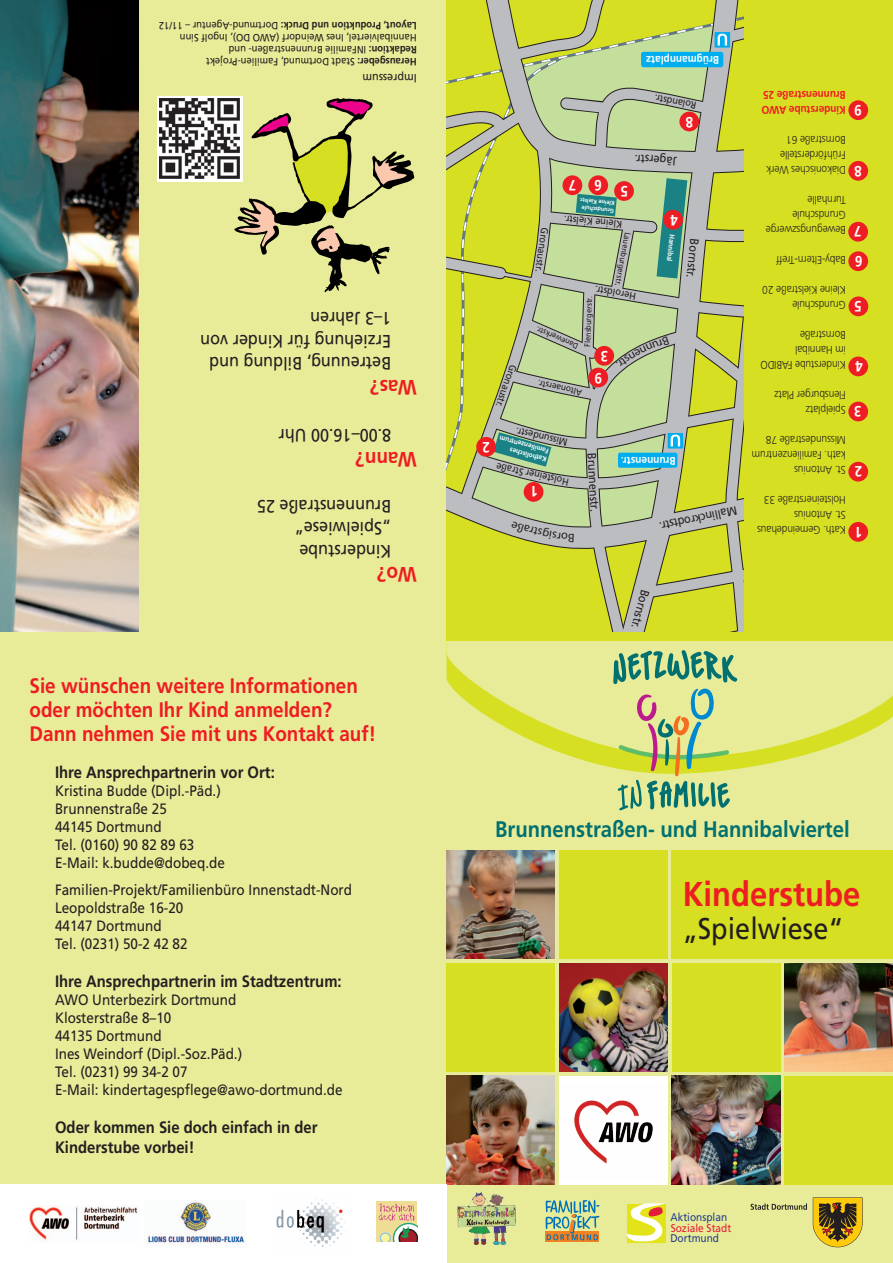
<style>
.page{position:relative;width:893px;height:1263px;background:#fff}
.page>*{position:absolute;margin:0;border:0;box-sizing:border-box;transform-origin:0 0}
.t1{font:700 34.5px "Frutiger LT";color:#ee1d23;scale:.9 1}
.t2{font:30px "Frutiger LT";color:#231f20;scale:.9 1}
.t3{font:700 22.5px "Frutiger LT";color:#007070;scale:.9 1}
.t4{font:700 21px/24px "Frutiger LT";color:#ee1d23;scale:.9 1}
.t5{font:18px/22.5px "Frutiger LT";color:#231f20;scale:.9 1}
.t6{font:700 16.5px/19.8px "Frutiger LT";color:#231f20;scale:.9 1}
.t7{font:15px/18px "Frutiger LT";color:#231f20;scale:.9 1}
.t8{font:700 15px/30px "Frutiger LT";color:#fff;scale:.9 1}
.t9{font:12.3px "Frutiger LT";color:#231f20;scale:.9 1}
.t10{font:12px "Frutiger LT";color:#231f20;scale:.9 1}
.t11{font:300 11.25px/15px "Frutiger LT";letter-spacing:-.01em;color:#231f20;scale:.9 1}
.t12{font:700 11.25px/15px "Frutiger LT";letter-spacing:-.01em;color:#ee1d23;scale:.9 1}
.t13{font:700 11.25px "Frutiger LT";color:#fff;scale:.9 1}
.t14{font:11.25px "Frutiger LT";color:#253f8e;scale:.9 1}
.t15{font:11.25px "Frutiger LT";color:#e41c3b;scale:.9 1}
.t16{font:10.5px/12px "Frutiger LT";color:#231f20;scale:.9 1}
.t17{font:10.2px "Frutiger LT";color:#231f20;scale:.9 1}
.t18{font:9.15px "Frutiger LT";color:#231f20;scale:.9 1}
.t19{font:8.1px "Frutiger LT";color:#231f20;scale:.9 1}
.t20{font:700 7.2px/8.6px "Frutiger LT";color:#fff;scale:.9 1}
.t21{font:700 6.15px/7.4px "Frutiger LT";color:#fff;scale:.9 1}
.s1{font-weight:700}
.s2{font-size:10.2px}
.s3{font-size:7.2px}
</style>
<div class="page">
<div style="left:0;top:631px;width:893px;height:632px;background:#e8ec99"></div>
<div style="left:0;top:0;width:446px;height:632px;background:#e8ec99"></div>
<div style="left:672px;top:850px;width:221px;height:109px;background:#d6df21"></div>
<div style="left:446px;top:963px;width:109px;height:108px;background:#d6df21"></div>
<div style="left:559px;top:850px;width:108px;height:109px;background:#d6df21"></div>
<img style="left:446px;top:850px;width:109px;height:109px">
<img style="left:559px;top:963px;width:108px;height:108px">
<img style="left:672px;top:1076px;width:108px;height:108px">
<div style="left:559px;top:1076px;width:108px;height:108px;background:#fff"></div>
<img style="left:446px;top:1076px;width:109px;height:108px">
<img style="left:784px;top:963px;width:109px;height:108px">
<div style="left:672px;top:963px;width:108px;height:108px;background:#d6df21"></div>
<div style="left:784px;top:1076px;width:109px;height:108px;background:#d6df21"></div>
<div style="left:0;top:1184px;width:446px;height:79px;background:#fff"></div>
<svg style="left:157px;top:96px;width:86px;height:86px"></svg>
<img style="left:160px;top:99px;width:74px;height:80px">
<img style="left:0;top:0;width:138px;height:631px">
<img style="left:148px;top:1202px;width:97px;height:41px">
<div style="left:376px;top:1201px;width:41px;height:40px;background:#f0dd95"></div>
<svg style="left:379px;top:1203px;width:38px;height:38px"></svg>
<img style="left:30px;top:1206px;width:108px;height:34px">
<svg style="left:813px;top:1197px;width:50px;height:50px;background:#a48723"></svg>
<svg style="left:751px;top:1203px;width:56px;height:7px"></svg>
<svg style="left:627px;top:1241px;width:38px;height:1px"></svg>
<svg style="left:626px;top:1203px;width:39px;height:38px"></svg>
<svg style="left:545px;top:1231px;width:54px;height:10px"></svg>
<svg style="left:546px;top:1200px;width:53px;height:40px"></svg>
<svg style="left:446px;top:631px;width:447px;height:131px"></svg>
<svg style="left:613px;top:650px;width:124px;height:160px"></svg>
<img style="left:457px;top:1191px;width:59px;height:54px">
<svg style="left:234px;top:98px;width:181px;height:195px"></svg>
<div style="left:447px;top:0;width:446px;height:640px;background:#d6df21"></div>
<div style="left:848px;top:522px;width:20px;height:20px;background:#ee1d23;border-radius:50%"></div>
<div style="left:848px;top:462px;width:20px;height:19px;background:#ee1d23;border-radius:50%"></div>
<div style="left:848px;top:402px;width:20px;height:19px;background:#ee1d23;border-radius:50%"></div>
<div style="left:848px;top:357px;width:20px;height:19px;background:#ee1d23;border-radius:50%"></div>
<div style="left:848px;top:251px;width:20px;height:20px;background:#ee1d23;border-radius:50%"></div>
<div style="left:848px;top:222px;width:20px;height:20px;background:#ee1d23;border-radius:50%"></div>
<div style="left:848px;top:161px;width:20px;height:20px;background:#ee1d23;border-radius:50%"></div>
<div style="left:848px;top:296px;width:20px;height:20px;background:#ee1d23;border-radius:50%"></div>
<div style="left:848px;top:100px;width:20px;height:20px;background:#ee1d23;border-radius:50%"></div>
<img style="left:574px;top:1084px;width:94px;height:95px">
<img style="left:276px;top:1199px;width:70px;height:48px">
<svg style="left:447px;top:0;width:296px;height:631px"></svg>
<p class="t16" style="left:417px;top:67px;width:288px;rotate:-180deg"><span class="s1">Herausgeber:</span> Stadt Dortmund, Familien-Projekt <span class="s1">Redaktion:</span> INFamilie Brunnenstraßen- und Hannibalviertel, Ines Weindorf (AWO DO), Ingolf Sinn <span class="s1">Layout, Produktion und Druck:</span> Dortmund-Agentur – 11/12</p>
<p class="t10" style="left:417px;top:85px;width:62px;rotate:-180deg">Impressum</p>
<p class="t5" style="left:391px;top:375px;width:214px;rotate:-180deg">Betreuung, Bildung und<br>Erziehung für Kinder von<br>1–3 Jahren</p>
<h3 class="t4" style="left:417px;top:399px;width:53px;rotate:-180deg">Was?</h3>
<p class="t5" style="left:391px;top:447px;width:127px;rotate:-180deg">8.00–16.00 Uhr</p>
<h3 class="t4" style="left:417px;top:471px;width:70px;rotate:-180deg">Wann?</h3>
<p class="t5" style="left:391px;top:562px;width:151px;rotate:-180deg">Kinderstube „Spielwiese“<br>Brunnenstraße 25</p>
<h3 class="t4" style="left:417px;top:587px;width:45px;rotate:-180deg">Wo?</h3>
<h3 class="t4" style="left:30px;top:673px;width:387px">Sie wünschen weitere Informationen oder möchten Ihr Kind anmelden?<br>Dann nehmen Sie mit uns Kontakt auf!</h3>
<p class="t6" style="left:55px;top:763px;width:246px">Ihre Ansprechpartnerin vor Ort:</p>
<p class="t7" style="left:55px;top:782px;width:190px">Kristina Budde (Dipl.-Päd.)<br>Brunnenstraße 25<br>44145 Dortmund<br>Tel. (0160) 90 82 89 63<br>E-Mail: k.budde@dobeq.de</p>
<p class="t7" style="left:55px;top:881px;width:332px">Familien-Projekt/Familienbüro Innenstadt-Nord<br>Leopoldstraße 16-20<br>44147 Dortmund<br>Tel. (0231) 50-2 42 82</p>
<p class="t6" style="left:55px;top:971px;width:320px">Ihre Ansprechpartnerin im Stadtzentrum:</p>
<p class="t7" style="left:55px;top:991px;width:321px">AWO Unterbezirk Dortmund<br>Klosterstraße 8–10<br>44135 Dortmund<br>Ines Weindorf (Dipl.-Soz.Päd.)<br>Tel. (0231) 99 34-2 07<br>E-Mail: kindertagespflege@awo-dortmund.de</p>
<p class="t6" style="left:55px;top:1117px;width:293px">Oder kommen Sie doch einfach in der<br>Kinderstube vorbei!</p>
<p class="t13" style="left:719px;top:67px;width:83px;rotate:-180deg">Brügmannplatz</p>
<p class="t17" style="left:695px;top:112px;width:49px;rotate:-169deg">Rolandstr.</p>
<p class="t17" style="left:519px;top:367px;width:51px;rotate:109deg">Gronaustr.</p>
<p class="t8" style="left:693px;top:137px;width:10px;rotate:-180deg">8</p>
<p class="t9" style="left:676px;top:168px;width:49px;rotate:-177deg">Jägerstr.</p>
<p class="t8" style="left:576px;top:200px;width:10px;rotate:-180deg">7</p>
<p class="t8" style="left:602px;top:201px;width:10px;rotate:-180deg">6</p>
<p class="t8" style="left:628px;top:206px;width:10px;rotate:-180deg">5</p>
<p class="t21" style="left:613px;top:214px;width:41px;rotate:-174deg">Grundschule<br>Kleine Kielstr.</p>
<p class="t17" style="left:622px;top:230px;width:66px;rotate:-175deg">Kleine Kielstr.</p>
<p class="t17" style="left:551px;top:228px;width:51px;rotate:98deg">Gronaustr.</p>
<p class="t19" style="left:633px;top:233px;width:63px;rotate:101deg">Lauenburgerstr<span class="s2">.</span></p>
<p class="t17" style="left:635px;top:302px;width:48px;rotate:-171deg">Heroldstr.</p>
<p class="t19" style="left:583px;top:346px;width:58px;rotate:-88deg">Flensburgerstr<span class="s3">.</span></p>
<p class="t19" style="left:576px;top:351px;width:52px;rotate:-156deg">Danewerkstr.</p>
<p class="t8" style="left:608px;top:371px;width:10px;rotate:-180deg">3</p>
<p class="t18" style="left:581px;top:398px;width:52px;rotate:-167deg">Altonaerstr.</p>
<p class="t8" style="left:602px;top:393px;width:10px;rotate:-180deg">9</p>
<p class="t8" style="left:678px;top:235px;width:10px;rotate:-180deg">4</p>
<p class="t20" style="left:677px;top:235px;width:32px;rotate:96deg">Hannibal</p>
<p class="t9" style="left:702px;top:239px;width:45px;rotate:96deg">Bornstr.</p>
<p class="t17" style="left:566px;top:448px;width:60px;rotate:-167deg">Missundestr.</p>
<p class="t20" style="left:545px;top:464px;width:58px;rotate:-164deg">Katholisches<br>Familienzentrum</p>
<p class="t8" style="left:490px;top:462px;width:10px;rotate:-180deg">2</p>
<p class="t17" style="left:567px;top:488px;width:84px;rotate:-168deg">Holsteiner Straße</p>
<p class="t8" style="left:538px;top:507px;width:10px;rotate:-180deg">1</p>
<p class="t9" style="left:599px;top:452px;width:67px;rotate:87deg">Brunnenstr.</p>
<p class="t13" style="left:676px;top:467px;width:62px;rotate:-180deg">Brunnenstr.</p>
<p class="t9" style="left:738px;top:517px;width:89px;rotate:168deg">Mallinckrodtstr.</p>
<p class="t12" style="left:846px;top:118px;width:95px;rotate:-180deg">Kinderstube AWO<br>Brunnenstraße 25</p>
<p class="t11" style="left:846px;top:177px;width:90px;rotate:-180deg">Diakonisches Werk<br>Frühförderstelle<br>Bornstraße 61</p>
<p class="t11" style="left:846px;top:237px;width:91px;rotate:-180deg">Bewegungszwerge<br>Grundschule<br>Turnhalle</p>
<p class="t11" style="left:846px;top:267px;width:79px;rotate:-180deg">Baby-Eltern-Treff</p>
<p class="t11" style="left:846px;top:312px;width:94px;rotate:-180deg">Grundschule<br>Kleine Kielstraße 20</p>
<p class="t11" style="left:846px;top:372px;width:96px;rotate:-180deg">Kinderstube FABIDO im Hannibal<br>Bornstraße</p>
<p class="t11" style="left:846px;top:417px;width:81px;rotate:-180deg">Spielplatz<br>Flensburger Platz</p>
<p class="t11" style="left:846px;top:477px;width:106px;rotate:-180deg">St. Antonius<br>kath. Familienzentrum<br>Missundestraße 78</p>
<p class="t11" style="left:846px;top:537px;width:100px;rotate:-180deg">Kath. Gemeindehaus<br>St. Antonius<br>Holsteinerstraße 33</p>
<p class="t8" style="left:862px;top:125px;width:10px;rotate:-180deg">9</p>
<p class="t8" style="left:862px;top:186px;width:10px;rotate:-180deg">8</p>
<p class="t8" style="left:862px;top:276px;width:11px;rotate:-180deg">6<br>7</p>
<p class="t8" style="left:862px;top:321px;width:10px;rotate:-180deg">5</p>
<p class="t8" style="left:863px;top:381px;width:10px;rotate:-180deg">4</p>
<p class="t8" style="left:861px;top:426px;width:10px;rotate:-180deg">3</p>
<p class="t8" style="left:862px;top:487px;width:10px;rotate:-180deg">2</p>
<p class="t8" style="left:862px;top:547px;width:10px;rotate:-180deg">1</p>
<p class="t9" style="left:653px;top:592px;width:45px;rotate:105deg">Bornstr.</p>
<h3 class="t3" style="left:495px;top:816px;width:395px">Brunnenstraßen- und Hannibalviertel</h3>
<h1 class="t1" style="left:683px;top:874px;width:199px">Kinderstube</h1>
<h2 class="t2" style="left:683px;top:911px;width:180px">„Spielwiese“</h2>
<p class="t14" style="left:670px;top:1210px;width:64px">Aktionsplan</p>
<p class="t15" style="left:671px;top:1221px;width:69px">Soziale Stadt</p>
<p class="t14" style="left:670px;top:1232px;width:56px">Dortmund</p>
</div>
